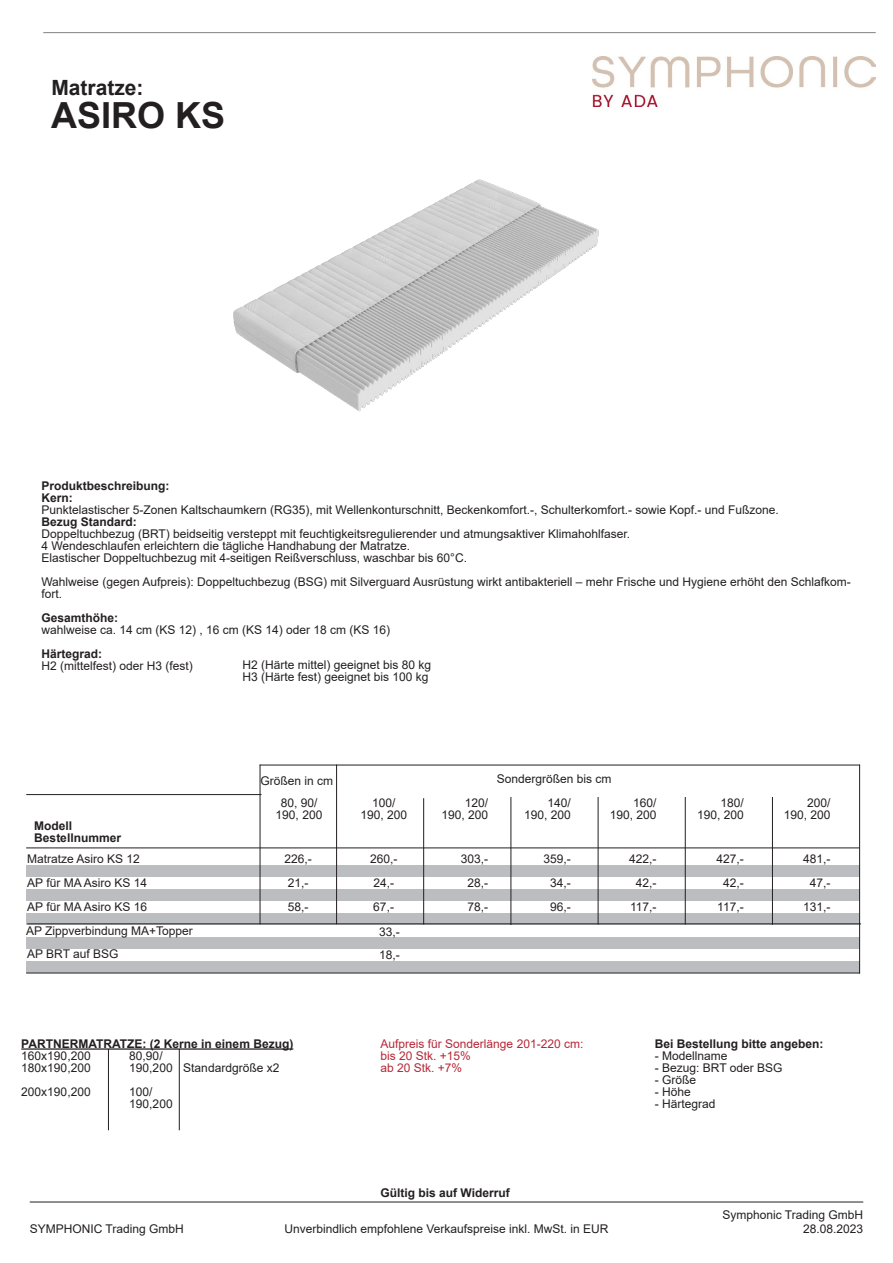
<style>
.page{position:relative;width:893px;height:1263px;background:#fff}
.page>*{position:absolute;margin:0;border:0;box-sizing:border-box;transform-origin:0 0}
.t1{font:700 36px "Arial";color:#231f20}
.t2{font:700 21px "Arial";color:#231f20}
.t3{font:12px/12px "Arial";color:#231f20}
.t4{font:700 12px/12px "Arial";color:#231f20}
.t5{font:12px/12px "Arial";color:#b72837}
</style>
<div class="page">
<hr style="left:30px;top:1201px;width:833px;height:1px;background:#231f20">
<hr style="left:108px;top:1049px;width:1px;height:81px;background:#231f20">
<hr style="left:179px;top:1049px;width:1px;height:81px;background:#231f20">
<hr style="left:21px;top:1048px;width:272px;height:2px;background:#231f20">
<div style="left:26px;top:961px;width:834px;height:11px;background:#bcbdc0"></div>
<div style="left:26px;top:889px;width:834px;height:11px;background:#bcbdc0"></div>
<div style="left:26px;top:865px;width:834px;height:11px;background:#bcbdc0"></div>
<div style="left:26px;top:913px;width:834px;height:11px;background:#bcbdc0"></div>
<div style="left:26px;top:937px;width:834px;height:11px;background:#bcbdc0"></div>
<hr style="left:26px;top:847px;width:834px;height:1px;background:#231f20">
<hr style="left:26px;top:972px;width:834px;height:1px;background:#231f20">
<hr style="left:26px;top:794px;width:235px;height:1px;background:#231f20">
<hr style="left:260px;top:764px;width:1px;height:160px;background:#231f20">
<hr style="left:772px;top:797px;width:1px;height:128px;background:#231f20">
<hr style="left:685px;top:797px;width:1px;height:127px;background:#231f20">
<hr style="left:598px;top:797px;width:1px;height:127px;background:#231f20">
<hr style="left:510px;top:797px;width:1px;height:128px;background:#231f20">
<hr style="left:423px;top:798px;width:1px;height:126px;background:#231f20">
<hr style="left:336px;top:764px;width:1px;height:160px;background:#231f20">
<hr style="left:859px;top:764px;width:1px;height:209px;background:#231f20">
<hr style="left:260px;top:764px;width:600px;height:1px;background:#231f20">
<hr style="left:27px;top:923px;width:834px;height:1px;background:#231f20">
<hr style="left:43px;top:32px;width:833px;height:1px;background:#808285">
<img style="left:592px;top:56px;width:284px;height:51px">
<img style="left:233px;top:179px;width:366px;height:233px">
<h2 class="t2" style="left:51px;top:73px;width:94px">Matratze:</h2>
<h1 class="t1" style="left:51px;top:90px;width:176px">ASIRO KS</h1>
<p class="t4" style="left:41px;top:480px;width:130px">Produktbeschreibung:<br>Kern:</p>
<p class="t3" style="left:41px;top:504px;width:739px">Punktelastischer 5-Zonen Kaltschaumkern (RG35), mit Wellenkonturschnitt, Beckenkomfort.-, Schulterkomfort.- sowie Kopf.- und Fußzone.</p>
<p class="t4" style="left:41px;top:516px;width:97px">Bezug Standard:</p>
<p class="t3" style="left:41px;top:528px;width:590px">Doppeltuchbezug (BRT) beidseitig versteppt mit feuchtigkeitsregulierender und atmungsaktiver Klimahohlfaser.<br>4 Wendeschlaufen erleichtern die tägliche Handhabung der Matratze.<br>Elastischer Doppeltuchbezug mit 4-seitigen Reißverschluss, waschbar bis 60°C.</p>
<p class="t3" style="left:41px;top:576px;width:811px">Wahlweise (gegen Aufpreis): Doppeltuchbezug (BSG) mit Silverguard Ausrüstung wirkt antibakteriell – mehr Frische und Hygiene erhöht den Schlafkom&shy;fort.</p>
<p class="t4" style="left:41px;top:612px;width:78px">Gesamthöhe:</p>
<p class="t3" style="left:41px;top:624px;width:350px">wahlweise ca. 14 cm (KS 12) , 16 cm (KS 14) oder 18 cm (KS 16)</p>
<p class="t4" style="left:41px;top:648px;width:62px">Härtegrad:</p>
<p class="t3" style="left:41px;top:660px;width:153px">H2 (mittelfest) oder H3 (fest)</p>
<p class="t3" style="left:242px;top:659px;width:190px">H2 (Härte mittel) geeignet bis 80 kg<br>H3 (Härte fest) geeignet bis 100 kg</p>
<p class="t4" style="left:34px;top:820px;width:88px">Modell<br>Bestellnummer</p>
<p class="t3" style="left:27px;top:846px;width:121px;line-height:24px">Matratze Asiro KS 12<br>AP für MA Asiro KS 14<br>AP für MA Asiro KS 16</p>
<p class="t3" style="left:260px;top:774px;width:74px">Größen in cm</p>
<p class="t3" style="left:497px;top:772px;width:116px">Sondergrößen bis cm</p>
<p class="t3" style="left:281px;top:797px;width:38px">80, 90/</p>
<p class="t3" style="left:372px;top:797px;width:25px">100/</p>
<p class="t3" style="left:465px;top:797px;width:25px">120/</p>
<p class="t3" style="left:548px;top:797px;width:25px">140/</p>
<p class="t3" style="left:633px;top:797px;width:25px">160/</p>
<p class="t3" style="left:720px;top:797px;width:25px">180/</p>
<p class="t3" style="left:807px;top:797px;width:25px">200/</p>
<p class="t3" style="left:276px;top:809px;width:48px">190, 200</p>
<p class="t3" style="left:360px;top:809px;width:48px">190, 200</p>
<p class="t3" style="left:442px;top:809px;width:48px">190, 200</p>
<p class="t3" style="left:524px;top:809px;width:48px">190, 200</p>
<p class="t3" style="left:610px;top:809px;width:48px">190, 200</p>
<p class="t3" style="left:697px;top:809px;width:48px">190, 200</p>
<p class="t3" style="left:784px;top:809px;width:48px">190, 200</p>
<p class="t3" style="left:284px;top:852px;width:29px">226,-</p>
<p class="t3" style="left:370px;top:852px;width:29px">260,-</p>
<p class="t3" style="left:461px;top:852px;width:29px">303,-</p>
<p class="t3" style="left:544px;top:852px;width:29px">359,-</p>
<p class="t3" style="left:629px;top:852px;width:29px">422,-</p>
<p class="t3" style="left:716px;top:852px;width:29px">427,-</p>
<p class="t3" style="left:803px;top:852px;width:29px">481,-</p>
<p class="t3" style="left:288px;top:876px;width:22px">21,-</p>
<p class="t3" style="left:373px;top:876px;width:22px">24,-</p>
<p class="t3" style="left:468px;top:876px;width:22px">28,-</p>
<p class="t3" style="left:550px;top:876px;width:22px">34,-</p>
<p class="t3" style="left:636px;top:876px;width:22px">42,-</p>
<p class="t3" style="left:723px;top:876px;width:22px">42,-</p>
<p class="t3" style="left:810px;top:876px;width:22px">47,-</p>
<p class="t3" style="left:288px;top:900px;width:22px">58,-</p>
<p class="t3" style="left:373px;top:900px;width:22px">67,-</p>
<p class="t3" style="left:467px;top:900px;width:22px">78,-</p>
<p class="t3" style="left:550px;top:900px;width:22px">96,-</p>
<p class="t3" style="left:630px;top:900px;width:28px">117,-</p>
<p class="t3" style="left:717px;top:900px;width:28px">117,-</p>
<p class="t3" style="left:803px;top:900px;width:29px">131,-</p>
<p class="t3" style="left:26px;top:924px;width:168px">AP Zippverbindung MA+Topper</p>
<p class="t3" style="left:379px;top:926px;width:22px">33,-</p>
<p class="t3" style="left:27px;top:948px;width:93px">AP BRT auf BSG</p>
<p class="t3" style="left:379px;top:948px;width:22px">18,-</p>
<p class="t4" style="left:21px;top:1038px;width:274px">PARTNERMATRATZE: (2 Kerne in einem Bezug)</p>
<p class="t3" style="left:21px;top:1049px;width:71px">160x190,200</p>
<p class="t3" style="left:129px;top:1049px;width:35px">80,90/</p>
<p class="t3" style="left:21px;top:1061px;width:71px">180x190,200</p>
<p class="t3" style="left:129px;top:1061px;width:152px">190,200 Standardgröße x2</p>
<p class="t3" style="left:21px;top:1085px;width:71px">200x190,200</p>
<p class="t3" style="left:129px;top:1085px;width:45px">100/<br>190,200</p>
<p class="t5" style="left:381px;top:1038px;width:204px">Aufpreis für Sonderlänge 201-220 cm: bis 20 Stk. +15%<br>ab 20 Stk. +7%</p>
<p class="t4" style="left:381px;top:1187px;width:131px">Gültig bis auf Widerruf</p>
<p class="t3" style="left:30px;top:1223px;width:156px">SYMPHONIC Trading GmbH</p>
<p class="t3" style="left:284px;top:1223px;width:326px">Unverbindlich empfohlene Verkaufspreise inkl. MwSt. in EUR</p>
<p class="t4" style="left:655px;top:1038px;width:170px">Bei Bestellung bitte angeben:</p>
<p class="t3" style="left:655px;top:1050px;width:74px">- Modellname</p>
<p class="t3" style="left:655px;top:1062px;width:129px">- Bezug: BRT oder BSG</p>
<p class="t3" style="left:655px;top:1074px;width:43px">- Größe</p>
<p class="t3" style="left:655px;top:1086px;width:38px">- Höhe</p>
<p class="t3" style="left:655px;top:1098px;width:62px">- Härtegrad</p>
<p class="t3" style="left:722px;top:1207px;width:142px;line-height:14.9px;text-align:right">Symphonic Trading GmbH<br>28.08.2023</p>
</div>
